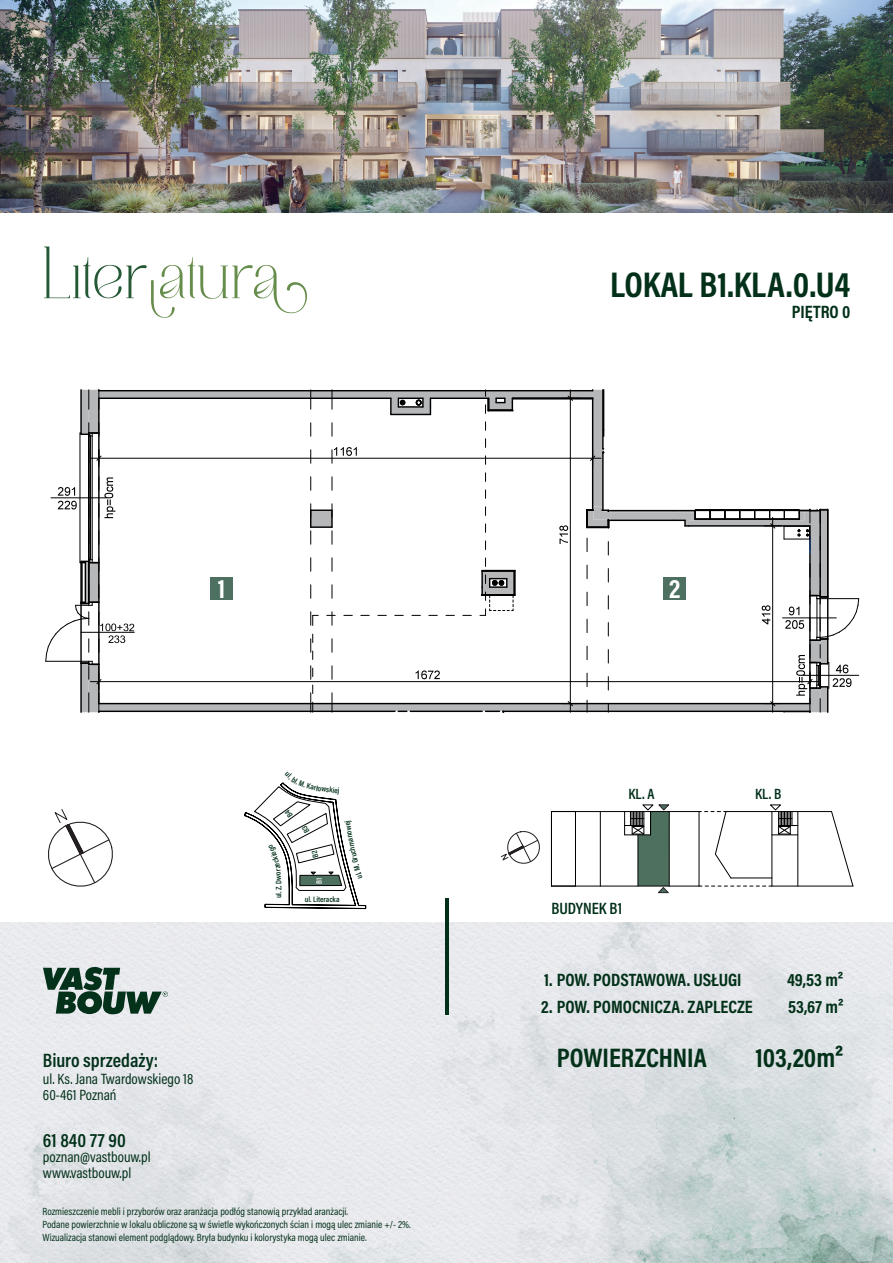
<style>
.page{position:relative;width:893px;height:1263px;background:#fff}
.page>*{position:absolute;margin:0;border:0;box-sizing:border-box;transform-origin:0 0}
.t1{font:700 36px "Acumin Pro Cond";color:#023019}
.t2{font:700 27px "Acumin Pro Cond";color:#023019}
.t3{font:700 27px "Acumin Pro Cond";color:#fff}
.t4{font:600 19.5px "Acumin Pro Cond";color:#023019}
.t5{font:700 18px "Acumin Pro Cond";color:#023019}
.t6{font:600 16.5px "Acumin Pro Cond";color:#023019}
.t7{font:15px/16.5px "Acumin Pro Cond";color:#023019}
.t8{font:600 15px "Acumin Pro Cond";color:#023019}
.t9{font:10.5px/12.6px "Acumin Pro Cond";color:#023019}
.t10{font:600 7.95px "Acumin Pro Cond";color:#023019}
</style>
<div class="page">
<img style="left:0;top:0;width:893px;height:213px">
<img style="left:0;top:923px;width:893px;height:340px">
<hr style="left:445px;top:898px;width:3px;height:116px;background:#023019">
<svg style="left:43px;top:967px;width:125px;height:47px"></svg>
<svg style="left:44px;top:247px;width:263px;height:71px"></svg>
<svg style="left:831px;top:811px;width:22px;height:75px"></svg>
<hr style="left:699px;top:811px;width:1px;height:75px;background:#000001">
<hr style="left:551px;top:811px;width:1px;height:75px;background:#000001">
<hr style="left:772px;top:886px;width:81px;height:1px;background:#000001">
<hr style="left:551px;top:811px;width:148px;height:1px;background:#000001">
<hr style="left:798px;top:811px;width:1px;height:75px;background:#000001">
<svg style="left:770px;top:804px;width:28px;height:32px"></svg>
<svg style="left:624px;top:804px;width:45px;height:89px"></svg>
<hr style="left:772px;top:811px;width:1px;height:75px;background:#000001">
<hr style="left:551px;top:886px;width:148px;height:1px;background:#000001">
<hr style="left:731px;top:878px;width:41px;height:1px;background:#000001">
<hr style="left:726px;top:811px;width:105px;height:1px;background:#000001">
<hr style="left:669px;top:811px;width:1px;height:75px;background:#000001">
<hr style="left:638px;top:835px;width:1px;height:51px;background:#000001">
<hr style="left:600px;top:811px;width:1px;height:75px;background:#000001">
<hr style="left:575px;top:811px;width:1px;height:75px;background:#000001">
<svg style="left:699px;top:886px;width:73px;height:1px"></svg>
<svg style="left:699px;top:811px;width:32px;height:67px"></svg>
<svg style="left:48px;top:809px;width:65px;height:78px"></svg>
<svg style="left:501px;top:831px;width:39px;height:33px"></svg>
<div style="left:398px;top:407px;width:32px;height:7px;background:#b5b7b8"></div>
<div style="left:99px;top:391px;width:494px;height:7px;background:#b5b7b8"></div>
<div style="left:99px;top:704px;width:711px;height:7px;background:#b5b7b8"></div>
<div style="left:311px;top:510px;width:21px;height:17px;background:#b5b7b8"></div>
<div style="left:423px;top:398px;width:7px;height:9px;background:#b5b7b8"></div>
<hr style="left:398px;top:414px;width:32px;height:1px;background:#000001">
<svg style="left:332px;top:391px;width:1px;height:18px"></svg>
<svg style="left:332px;top:423px;width:1px;height:13px"></svg>
<svg style="left:332px;top:477px;width:1px;height:13px"></svg>
<svg style="left:332px;top:558px;width:1px;height:13px"></svg>
<svg style="left:332px;top:585px;width:1px;height:13px"></svg>
<svg style="left:332px;top:639px;width:1px;height:13px"></svg>
<svg style="left:332px;top:666px;width:1px;height:13px"></svg>
<svg style="left:332px;top:693px;width:1px;height:18px"></svg>
<svg style="left:310px;top:391px;width:1px;height:18px"></svg>
<svg style="left:310px;top:423px;width:1px;height:13px"></svg>
<svg style="left:310px;top:450px;width:1px;height:13px"></svg>
<svg style="left:310px;top:477px;width:1px;height:13px"></svg>
<svg style="left:310px;top:558px;width:1px;height:13px"></svg>
<svg style="left:310px;top:585px;width:1px;height:13px"></svg>
<hr style="left:99px;top:398px;width:292px;height:1px;background:#000001">
<hr style="left:430px;top:398px;width:59px;height:1px;background:#000001">
<hr style="left:99px;top:390px;width:494px;height:1px;background:#000001">
<hr style="left:99px;top:703px;width:711px;height:1px;background:#000001">
<hr style="left:503px;top:711px;width:307px;height:1px;background:#000001">
<hr style="left:410px;top:711px;width:72px;height:1px;background:#000001">
<hr style="left:99px;top:711px;width:296px;height:1px;background:#000001">
<hr style="left:311px;top:526px;width:21px;height:2px;background:#000001">
<svg style="left:331px;top:504px;width:2px;height:40px"></svg>
<hr style="left:311px;top:509px;width:21px;height:2px;background:#000001">
<svg style="left:310px;top:504px;width:1px;height:40px"></svg>
<svg style="left:486px;top:711px;width:18px;height:2px"></svg>
<svg style="left:390px;top:398px;width:34px;height:17px"></svg>
<svg style="left:430px;top:399px;width:1px;height:15px"></svg>
<hr style="left:513px;top:398px;width:80px;height:1px;background:#000001">
<svg style="left:485px;top:391px;width:28px;height:22px"></svg>
<svg style="left:310px;top:634px;width:3px;height:25px"></svg>
<svg style="left:310px;top:666px;width:3px;height:13px"></svg>
<svg style="left:310px;top:685px;width:3px;height:26px"></svg>
<svg style="left:480px;top:558px;width:36px;height:58px"></svg>
<svg style="left:327px;top:612px;width:8px;height:13px"></svg>
<svg style="left:310px;top:612px;width:8px;height:13px"></svg>
<hr style="left:570px;top:390px;width:1px;height:322px;background:#000001">
<svg style="left:562px;top:700px;width:17px;height:7px"></svg>
<svg style="left:562px;top:395px;width:17px;height:7px"></svg>
<svg style="left:559px;top:525px;width:9px;height:19px"></svg>
<hr style="left:90px;top:681px;width:728px;height:1px;background:#000001">
<svg style="left:415px;top:670px;width:25px;height:9px"></svg>
<hr style="left:90px;top:458px;width:511px;height:1px;background:#000001">
<svg style="left:45px;top:390px;width:89px;height:322px"></svg>
<svg style="left:332px;top:447px;width:25px;height:16px"></svg>
<svg style="left:586px;top:390px;width:273px;height:323px"></svg>
<div style="left:210px;top:577px;width:23px;height:23px;background:#4d7060"></div>
<div style="left:664px;top:577px;width:22px;height:23px;background:#4d7060"></div>
<svg style="left:244px;top:782px;width:123px;height:127px"></svg>
<h1 class="t1" style="left:610px;top:261px;width:242px">LOKAL B1.KLA.0.U4</h1>
<h3 class="t5" style="left:792px;top:299px;width:60px">PIĘTRO 0</h3>
<h2 class="t3" style="left:218px;top:570px;width:9px">1</h2>
<h2 class="t3" style="left:669px;top:570px;width:13px">2</h2>
<h3 class="t4" style="left:43px;top:1048px;width:117px">Biuro sprzedaży:</h3>
<h3 class="t7" style="left:43px;top:1070px;width:152px">ul. Ks. Jana Twardowskiego 18<br>60-461 Poznań</h3>
<h3 class="t4" style="left:43px;top:1127px;width:84px">61 840 77 90</h3>
<h3 class="t7" style="left:43px;top:1165px;width:90px">www.vastbouw.pl</h3>
<h3 class="t7" style="left:43px;top:1148px;width:109px">poznan@vastbouw.pl</h3>
<p class="t10" style="left:273px;top:890px;width:5px;rotate:-90deg">Z</p>
<p class="t10" style="left:305px;top:894px;width:36px;rotate:1deg">ul. Literacka</p>
<p class="t10" style="left:355px;top:880px;width:16px;rotate:-105deg">ul. M.</p>
<p class="t9" style="left:43px;top:1205px;width:370px">Rozmieszczenie mebli i przyborów oraz aranżacja podłóg stanowią przykład aranżacji.<br>Podane powierzchnie w lokalu obliczone są w świetle wykończonych ścian i mogą ulec zmianie +/- 2%.<br>Wizualizacja stanowi element podglądowy. Bryła budynku i kolorystyka mogą ulec zmianie.</p>
<h3 class="t8" style="left:628px;top:784px;width:28px">KL. A</h3>
<h3 class="t8" style="left:755px;top:784px;width:28px">KL. B</h3>
<h3 class="t6" style="left:551px;top:897px;width:72px">BUDYNEK B1</h3>
<h3 class="t5" style="left:544px;top:968px;width:199px">1. POW. PODSTAWOWA. USŁUGI</h3>
<h3 class="t5" style="left:787px;top:968px;width:58px">49,53 m2</h3>
<h3 class="t5" style="left:541px;top:995px;width:213px">2. POW. POMOCNICZA. ZAPLECZE</h3>
<h3 class="t5" style="left:788px;top:995px;width:57px">53,67 m2</h3>
<h2 class="t2" style="left:557px;top:1040px;width:152px">POWIERZCHNIA</h2>
<h2 class="t2" style="left:755px;top:1040px;width:89px">103,20m2</h2>
</div>
